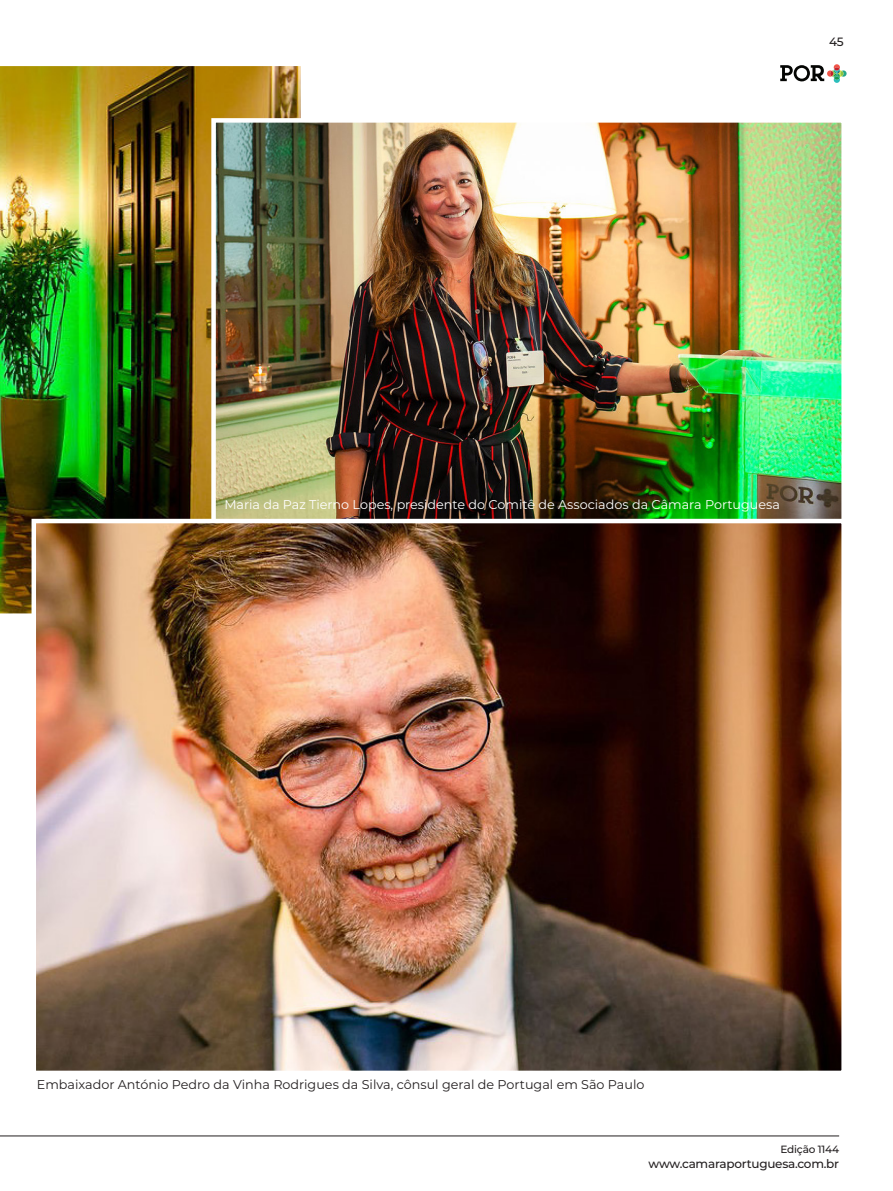
<style>
.page{position:relative;width:893px;height:1191px;background:#fff}
.page>*{position:absolute;margin:0;border:0;box-sizing:border-box;transform-origin:0 0}
.Body_Std{font:12.75px "Montserrat";color:#231f20}
.Body_Std-2{font:12.75px "Montserrat";color:#fff}
.t1{font:500 12px "Montserrat";letter-spacing:-.02em;color:#231f20}
.t2{font:500 10.5px "Montserrat";letter-spacing:-.02em;color:#231f20}
</style>
<div class="page">
<svg style="left:780px;top:64px;width:66px;height:19px"></svg>
<hr style="left:0;top:1135px;width:839px;height:1px;background:#231f20">
<img style="left:0;top:66px;width:301px;height:548px">
<img style="left:216px;top:123px;width:624px;height:396px">
<div style="left:211px;top:118px;width:634px;height:406px;border:4px solid #fff"></div>
<img style="left:37px;top:524px;width:803px;height:546px">
<div style="left:32px;top:519px;width:813px;height:556px;border:4px solid #fff"></div>
<p class="t1" style="left:829px;top:34px;width:16px">45</p>
<p class="Body_Std-2" style="left:224px;top:496px;width:557px">Maria da Paz Tierno Lopes, presidente do Comitê de Associados da Câmara Portuguesa</p>
<p class="Body_Std" style="left:37px;top:1076px;width:609px">Embaixador António Pedro da Vinha Rodrigues da Silva, cônsul geral de Portugal em São Paulo</p>
<p class="t2" style="left:780px;top:1142px;width:60px">Edição 1144</p>
<p class="t1" style="left:648px;top:1155px;width:192px">www.camaraportuguesa.com.br</p>
</div>
